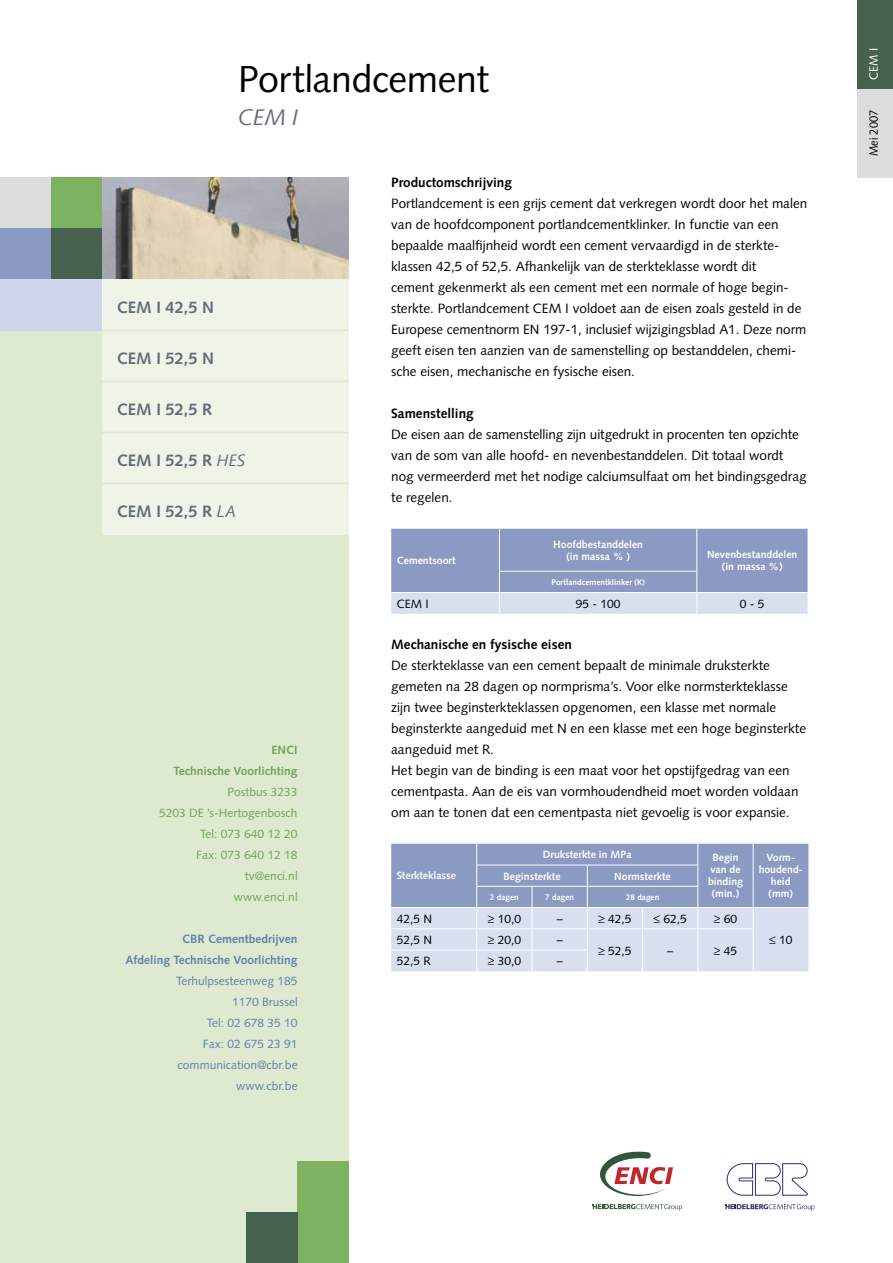
<style>
.page{position:relative;width:893px;height:1263px;background:#fff}
.page>*{position:absolute;margin:0;border:0;box-sizing:border-box;transform-origin:0 0}
.t1{font:37.5px "Syntax LT Std";letter-spacing:-.01em;color:#000}
.t2{font:italic 22.5px "Syntax LT Std";color:#616d78}
.t3{font:700 16.5px "Syntax LT Std";color:#616d78}
.t4{font:13.5px/21px "Syntax LT Std";color:#000}
.t5{font:700 13.5px "Syntax LT Std";color:#000}
.t6{font:12px/21px "Syntax LT Std";color:#6180ae;text-align:right}
.t7{font:12px/21px "Syntax LT Std";color:#72a358;text-align:right}
.t8{font:12px "Syntax LT Std";color:#000}
.t9{font:700 12px/21px "Syntax LT Std";color:#6180ae;text-align:right}
.t10{font:700 12px/21px "Syntax LT Std";color:#72a358;text-align:right}
.t11{font:12px "Syntax LT Std";color:#000;scale:.92 1}
.t12{font:12px "Syntax LT Std";color:#fff}
.t13{font:700 10.5px/12px "Syntax LT Std";color:#fff;text-align:center}
.t14{font:700 8.25px "Syntax LT Std";color:#fff}
.s1{font-weight:400;font-style:italic}
</style>
<div class="page">
<div style="left:857px;top:89px;width:36px;height:88px;background:#dcdcdc"></div>
<div style="left:857px;top:0;width:36px;height:89px;background:#46624f"></div>
<div style="left:0;top:230px;width:349px;height:1033px;background:#ddeacf"></div>
<div style="left:0;top:177px;width:51px;height:51px;background:#dcdcdc"></div>
<div style="left:51px;top:177px;width:51px;height:51px;background:#7db260"></div>
<div style="left:0;top:228px;width:51px;height:51px;background:#8b9ac2"></div>
<div style="left:51px;top:228px;width:51px;height:51px;background:#46624f"></div>
<div style="left:298px;top:1161px;width:51px;height:102px;background:#7db260"></div>
<div style="left:247px;top:1212px;width:51px;height:51px;background:#46624f"></div>
<svg style="left:600px;top:1152px;width:73px;height:44px"></svg>
<svg style="left:593px;top:1204px;width:89px;height:7px"></svg>
<svg style="left:726px;top:1163px;width:82px;height:33px"></svg>
<svg style="left:725px;top:1204px;width:89px;height:7px"></svg>
<div style="left:0;top:279px;width:102px;height:51px;background:#ccd5ea"></div>
<img style="left:102px;top:177px;width:247px;height:102px">
<svg style="left:391px;top:529px;width:416px;height:85px;background:#a0adce"></svg>
<svg style="left:391px;top:844px;width:417px;height:127px;background:#b4bed9"></svg>
<div style="left:102px;top:279px;width:247px;height:255px;background:#eef4e7"></div>
<hr style="left:102px;top:330px;width:246px;height:1px;background:#ddeacf">
<hr style="left:102px;top:381px;width:246px;height:1px;background:#ddeacf">
<hr style="left:102px;top:432px;width:246px;height:1px;background:#ddeacf">
<hr style="left:102px;top:483px;width:246px;height:1px;background:#ddeacf">
<h1 class="t1" style="left:238px;top:57px;width:252px">Portlandcement</h1>
<h2 class="t2" style="left:238px;top:104px;width:62px">CEM I</h2>
<p class="t3" style="left:117px;top:298px;width:99px">CEM I 42,5 N</p>
<p class="t3" style="left:117px;top:349px;width:99px">CEM I 52,5 N</p>
<p class="t3" style="left:117px;top:400px;width:97px">CEM I 52,5 R</p>
<p class="t3" style="left:117px;top:451px;width:130px">CEM I 52,5 R <span class="s1">HES</span></p>
<p class="t3" style="left:117px;top:502px;width:121px">CEM I 52,5 R <span class="s1">LA</span></p>
<p class="t10" style="left:173px;top:739px;width:126px">ENCI<br>Technische Voorlichting</p>
<p class="t7" style="left:159px;top:781px;width:140px">Postbus 3233<br>5203 DE ’s-Hertogenbosch<br>Tel: 073 640 12 20<br>Fax: 073 640 12 18 tv@enci.nl<br>www.enci.nl</p>
<p class="t9" style="left:125px;top:928px;width:174px">CBR Cementbedrijven<br>Afdeling Technische Voorlichting</p>
<p class="t6" style="left:176px;top:970px;width:123px">Terhulpsesteenweg 185<br>1170 Brussel<br>Tel: 02 678 35 10<br>Fax: 02 675 23 91 communication@cbr.be www.cbr.be</p>
<p class="t5" style="left:391px;top:174px;width:122px">Productomschrijving</p>
<p class="t4" style="left:391px;top:193px;width:418px">Portlandcement is een grijs cement dat verkregen wordt door het malen van de hoofdcomponent portlandcementklinker. In functie van een bepaalde maalfijnheid wordt een cement vervaardigd in de sterkte&shy;klassen 42,5 of 52,5. Afhankelijk van de sterkteklasse wordt dit<br>cement gekenmerkt als een cement met een normale of hoge begin&shy;sterkte. Portlandcement CEM I voldoet aan de eisen zoals gesteld in de Europese cementnorm EN 197-1, inclusief wijzigingsblad A1. Deze norm geeft eisen ten aanzien van de samenstelling op bestanddelen, chemi&shy;sche eisen, mechanische en fysische eisen.</p>
<p class="t5" style="left:391px;top:405px;width:84px">Samenstelling</p>
<p class="t4" style="left:391px;top:424px;width:417px">De eisen aan de samenstelling zijn uitgedrukt in procenten ten opzichte van de som van alle hoofd- en nevenbestanddelen. Dit totaal wordt nog vermeerderd met het nodige calciumsulfaat om het bindings-gedrag te regelen.</p>
<p class="t13" style="left:397px;top:555px;width:60px">Cementsoort</p>
<p class="t13" style="left:553px;top:538px;width:91px">Hoofdbestanddelen (in massa % )</p>
<p class="t14" style="left:551px;top:577px;width:95px">Portlandcementklinker (K)</p>
<p class="t13" style="left:707px;top:549px;width:92px">Nevenbestanddelen (in massa %)</p>
<p class="t8" style="left:397px;top:597px;width:34px">CEM I</p>
<p class="t8" style="left:576px;top:597px;width:46px">95 - 100</p>
<p class="t8" style="left:740px;top:597px;width:26px">0 - 5</p>
<p class="t5" style="left:391px;top:636px;width:182px">Mechanische en fysische eisen</p>
<p class="t4" style="left:391px;top:655px;width:416px">De sterkteklasse van een cement bepaalt de minimale druksterkte gemeten na 28 dagen op normprisma’s. Voor elke normsterkteklasse zijn twee beginsterkteklassen opgenomen, een klasse met normale beginsterkte aangeduid met N en een klasse met een hoge begin-sterkte aangeduid met R.<br>Het begin van de binding is een maat voor het opstijfgedrag van een cementpasta. Aan de eis van vormhoudendheid moet worden voldaan om aan te tonen dat een cementpasta niet gevoelig is voor expansie.</p>
<p class="t13" style="left:397px;top:870px;width:61px">Sterkteklasse</p>
<p class="t13" style="left:543px;top:848px;width:90px">Druksterkte in MPa</p>
<p class="t13" style="left:708px;top:852px;width:37px">Begin van de binding (min.)</p>
<p class="t13" style="left:759px;top:852px;width:46px">Vorm&shy;houdend&shy;heid (mm)</p>
<p class="t13" style="left:503px;top:870px;width:59px">Beginsterkte</p>
<p class="t13" style="left:614px;top:870px;width:58px">Normsterkte</p>
<p class="t14" style="left:490px;top:892px;width:30px">2 dagen</p>
<p class="t14" style="left:545px;top:892px;width:30px">7 dagen</p>
<p class="t14" style="left:626px;top:892px;width:35px">28 dagen</p>
<p class="t8" style="left:397px;top:911px;width:37px">42,5 N</p>
<p class="t8" style="left:488px;top:911px;width:35px">≥ 10,0</p>
<p class="t8" style="left:557px;top:911px;width:7px">–</p>
<p class="t8" style="left:598px;top:911px;width:35px">≥ 42,5</p>
<p class="t8" style="left:654px;top:911px;width:35px">≤ 62,5</p>
<p class="t8" style="left:714px;top:911px;width:25px">≥ 60</p>
<p class="t8" style="left:397px;top:933px;width:37px">52,5 N</p>
<p class="t8" style="left:488px;top:933px;width:35px">≥ 20,0</p>
<p class="t8" style="left:557px;top:933px;width:7px">–</p>
<p class="t8" style="left:769px;top:933px;width:25px">≤ 10</p>
<p class="t8" style="left:598px;top:943px;width:35px">≥ 52,5</p>
<p class="t8" style="left:667px;top:943px;width:7px">–</p>
<p class="t8" style="left:714px;top:943px;width:25px">≥ 45</p>
<p class="t8" style="left:397px;top:954px;width:36px">52,5 R</p>
<p class="t8" style="left:488px;top:954px;width:35px">≥ 30,0</p>
<p class="t8" style="left:557px;top:954px;width:7px">–</p>
<p class="t12" style="left:866px;top:80px;width:34px;rotate:-90deg">CEM I</p>
<p class="t11" style="left:866px;top:156px;width:52px;rotate:-90deg">Mei 2007</p>
</div>
